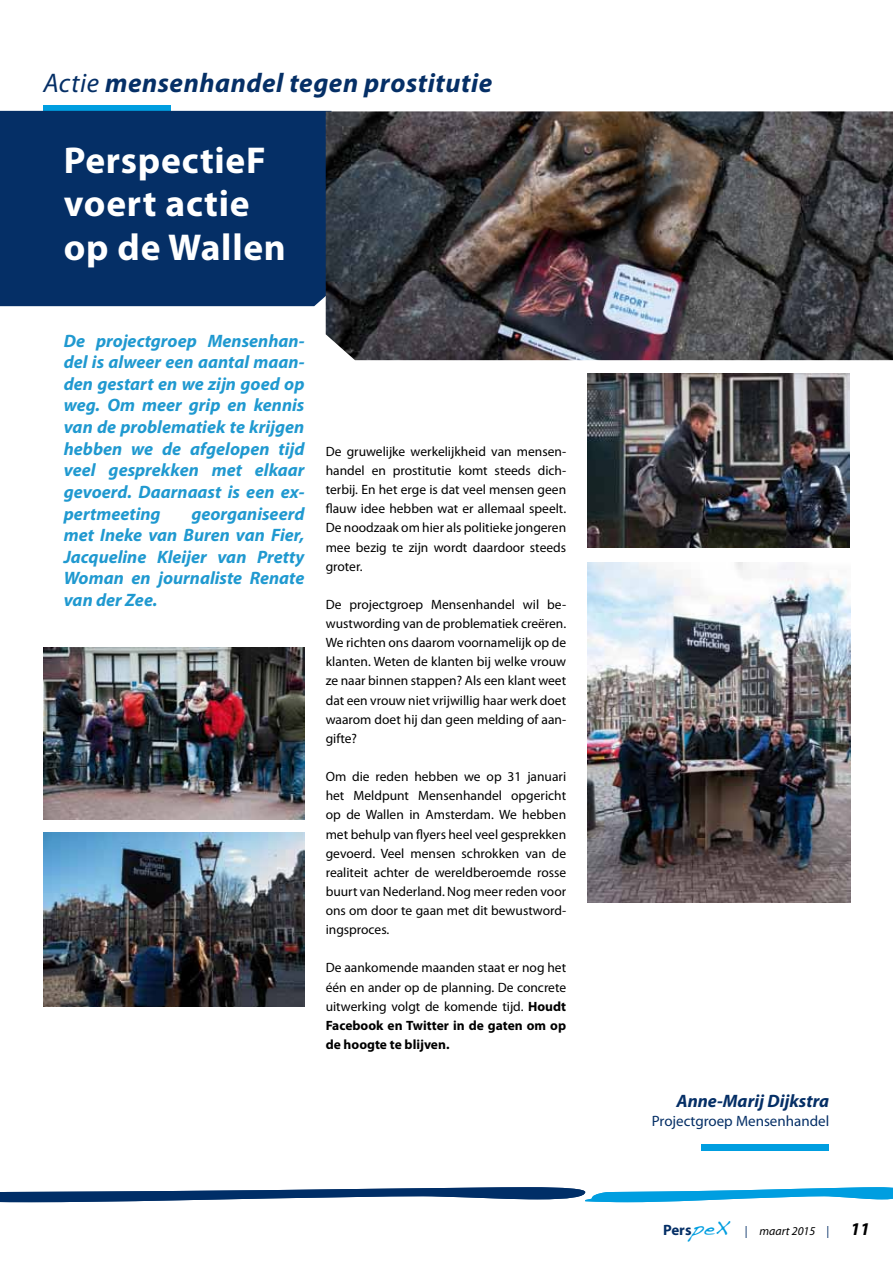
<style>
.page{position:relative;width:893px;height:1263px;background:#fff}
.page>*{position:absolute;margin:0;border:0;box-sizing:border-box;transform-origin:0 0}
.t1{font:700 37.5px/43.5px "Myriad Pro";letter-spacing:.02em;color:#fff}
.t2{font:italic 700 27px "Myriad Pro";letter-spacing:.02em;color:#052f66}
.t3{font:italic 700 18px/21.6px "Myriad Pro";color:#2099d0;text-align:justify}
.t4{font:italic 700 18px "Myriad Pro";color:#052f66}
.t5{font:15px "Myriad Pro";color:#052f66}
.t6{font:13.5px/19.2px "Myriad Pro";color:#000;text-align:justify}
.t7{font:italic 12px "Myriad Pro";color:#000}
.s1{font-weight:400}
.s2{font-weight:700}
.s3{font-weight:700;font-style:normal;font-size:15px;color:#052f66}
.s4{font-family:"Dakota";font-style:normal;font-size:19.5px;color:#009ee0}
.s5{font-style:normal;color:#052f66}
.s6{font-weight:700;font-size:18px}
</style>
<div class="page">
<svg style="left:0;top:1187px;width:893px;height:15px"></svg>
<div style="left:43px;top:105px;width:128px;height:6px;background:#009ee0"></div>
<div style="left:702px;top:1145px;width:127px;height:6px;background:#009ee0"></div>
<img style="left:43px;top:647px;width:261px;height:172px">
<img style="left:43px;top:833px;width:261px;height:173px">
<img style="left:588px;top:374px;width:262px;height:174px">
<img style="left:588px;top:563px;width:262px;height:339px">
<div style="left:0;top:111px;width:326px;height:195px;background:#052f66"></div>
<img style="left:326px;top:111px;width:567px;height:249px">
<h2 class="t2" style="left:43px;top:66px;width:450px"><span class="s1">Actie</span> mensenhandel tegen prostitutie</h2>
<h1 class="t1" style="left:64px;top:137px;width:224px">PerspectieF voert actie op de Wallen</h1>
<p class="t3" style="left:64px;top:329px;width:242px">De projectgroep Mensenhan&shy;del is alweer een aantal maan&shy;den gestart en we zijn goed op weg. Om meer grip en kennis van de problematiek te krijgen hebben we de afgelopen tijd veel gesprekken met elkaar gevoerd. Daarnaast is een ex&shy;pertmeeting</p>
<h3 class="t3" style="left:64px;top:502px;width:242px;text-indent:128px">georganiseerd met Ineke van Buren van Fier, Jacqueline Kleijer van Pretty Woman en journaliste Renate van der Zee.</h3>
<p class="t6" style="left:326px;top:441px;width:242px">De gruwelijke werkelijkheid van mensen&shy;handel en prostitutie komt steeds dich&shy;terbij. En het erge is dat veel mensen geen flauw idee hebben wat er allemaal speelt.<br>De noodzaak om hier als politieke jongeren mee bezig te zijn wordt daardoor steeds groter.</p>
<p class="t6" style="left:326px;top:595px;width:242px">De projectgroep Mensenhandel wil be&shy;wustwording van de problematiek creëren.<br>We richten ons daarom voornamelijk op de klanten. Weten de klanten bij welke vrouw ze naar binnen stappen? Als een klant weet dat een vrouw niet vrijwillig haar werk doet waarom doet hij dan geen melding of aan&shy;gifte?</p>
<p class="t6" style="left:326px;top:767px;width:242px">Om die reden hebben we op 31 januari het Meldpunt Mensenhandel opgericht op de Wallen in Amsterdam. We hebben met behulp van flyers heel veel gesprekken gevoerd. Veel mensen schrokken van de realiteit achter de wereldberoemde rosse buurt van Nederland. Nog meer reden voor ons om door te gaan met dit bewustword&shy;ingsproces.</p>
<p class="t6" style="left:326px;top:958px;width:242px">De aankomende maanden staat er nog het één en ander op de planning. De concrete uitwerking volgt de komende tijd. <span class="s2">Houdt Facebook en Twitter in de gaten om op de hoogte te blijven.</span></p>
<h3 class="t4" style="left:676px;top:1089px;width:154px">Anne-Marij Dijkstra</h3>
<p class="t5" style="left:652px;top:1111px;width:179px">Projectgroep Mensenhandel</p>
<p class="t7" style="left:663px;top:1223px;width:208px"><span class="s3">Pers</span><span class="s4">peX</span> <span class="s5">|</span> maart 2015 <span class="s5">|</span> <span class="s6">11</span></p>
</div>
